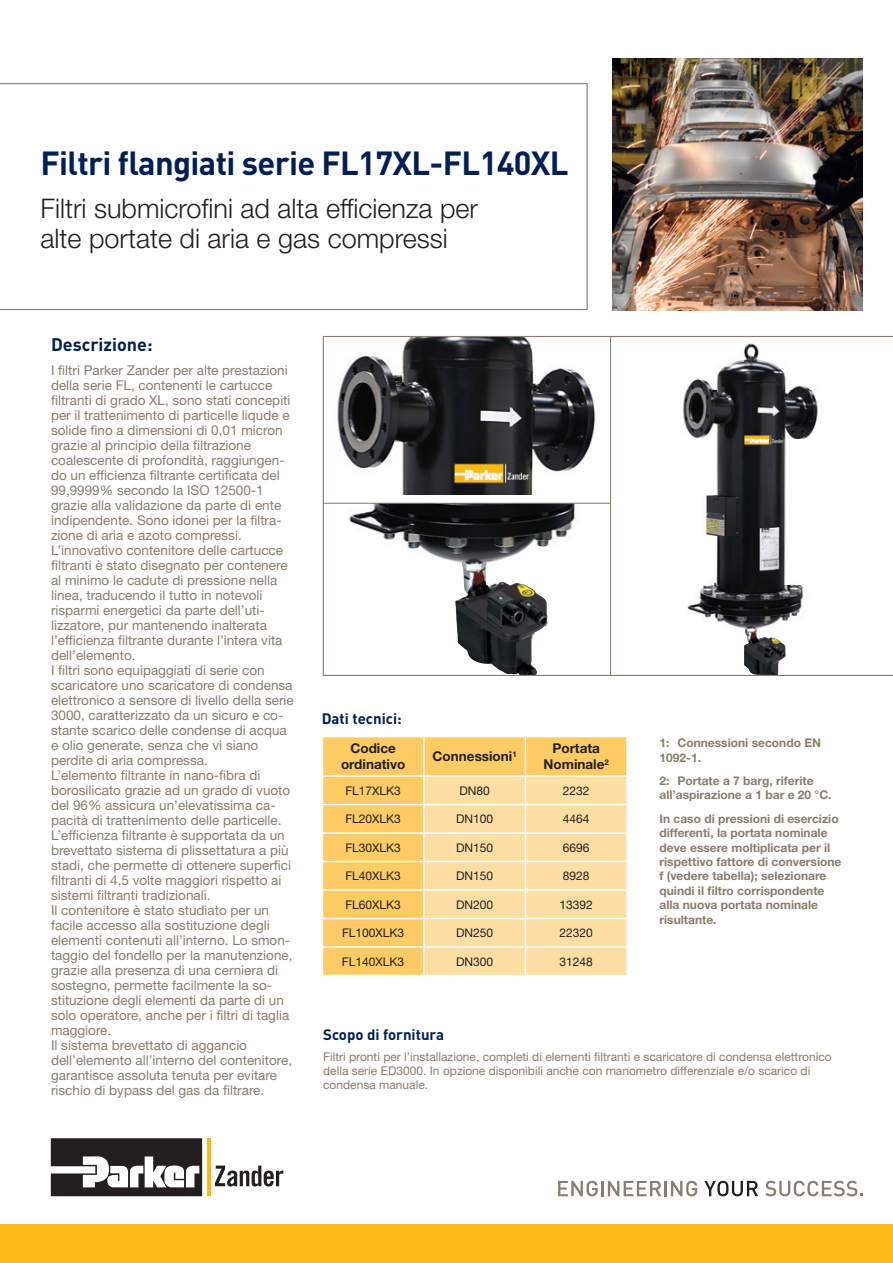
<style>
.page{position:relative;width:893px;height:1263px;background:#fff}
.page>*{position:absolute;margin:0;border:0;box-sizing:border-box;transform-origin:0 0}
.t1{font:700 33px "DINOT";letter-spacing:-.02em;color:#001f56}
.t2{font:300 27px/30px "Helvetica Neue LT Std";color:#231f20}
.t3{font:700 18px "DINOT";color:#001f56}
.t4{font:700 15px "DINOT";color:#001f56}
.t5{font:13.5px/15px "Helvetica Neue LT Std";color:#887d6e}
.t6{font:700 13.5px/16.2px "Helvetica Neue LT Std";color:#231f20;text-align:center}
.t7{font:700 12px/14.4px "Helvetica Neue LT Std";color:#887d6c}
.t8{font:12px/14.4px "Helvetica Neue LT Std";color:#887d6e}
.t9{font:12px "Helvetica Neue LT Std";color:#231f20}
</style>
<div class="page">
<svg style="left:0;top:83px;width:588px;height:227px"></svg>
<div style="left:0;top:1225px;width:893px;height:38px;background:#fcb814"></div>
<svg style="left:215px;top:1165px;width:68px;height:21px"></svg>
<svg style="left:51px;top:1138px;width:151px;height:58px"></svg>
<hr style="left:207px;top:1138px;width:3px;height:58px;background:#fcb814">
<svg style="left:558px;top:1181px;width:40px;height:15px"></svg>
<hr style="left:601px;top:1181px;width:3px;height:15px;background:#887d6e">
<svg style="left:608px;top:1181px;width:53px;height:15px"></svg>
<hr style="left:664px;top:1181px;width:3px;height:15px;background:#887d6e">
<svg style="left:671px;top:1181px;width:26px;height:15px"></svg>
<svg style="left:704px;top:1181px;width:54px;height:15px"></svg>
<svg style="left:765px;top:1181px;width:98px;height:15px"></svg>
<div style="left:323px;top:737px;width:303px;height:238px;background:#fecb64"></div>
<hr style="left:423px;top:737px;width:2px;height:38px;background:#fff">
<hr style="left:525px;top:737px;width:1px;height:38px;background:#fff">
<hr style="left:322px;top:775px;width:102px;height:2px;background:#fff">
<hr style="left:424px;top:775px;width:101px;height:2px;background:#fff">
<hr style="left:423px;top:777px;width:2px;height:27px;background:#fff">
<hr style="left:525px;top:775px;width:103px;height:2px;background:#fff">
<hr style="left:322px;top:804px;width:102px;height:1px;background:#fff">
<hr style="left:423px;top:805px;width:2px;height:27px;background:#fff">
<hr style="left:322px;top:832px;width:102px;height:2px;background:#fff">
<hr style="left:423px;top:834px;width:2px;height:27px;background:#fff">
<hr style="left:322px;top:861px;width:102px;height:1px;background:#fff">
<hr style="left:423px;top:862px;width:2px;height:27px;background:#fff">
<hr style="left:322px;top:889px;width:102px;height:2px;background:#fff">
<hr style="left:423px;top:891px;width:2px;height:27px;background:#fff">
<hr style="left:322px;top:918px;width:102px;height:1px;background:#fff">
<hr style="left:423px;top:919px;width:2px;height:27px;background:#fff">
<hr style="left:322px;top:946px;width:102px;height:2px;background:#fff">
<svg style="left:322px;top:803px;width:1px;height:172px"></svg>
<hr style="left:423px;top:948px;width:2px;height:27px;background:#fff">
<svg style="left:424px;top:776px;width:203px;height:199px;background:#fee0a9"></svg>
<hr style="left:626px;top:948px;width:2px;height:27px;background:#fff">
<img style="left:612px;top:58px;width:251px;height:252px">
<svg style="left:323px;top:336px;width:570px;height:340px"></svg>
<h1 class="t1" style="left:41px;top:140px;width:530px">Filtri flangiati serie FL17XL-FL140XL</h1>
<h2 class="t2" style="left:41px;top:193px;width:439px">Filtri submicrofini ad alta efficienza per alte portate di aria e gas compressi</h2>
<h3 class="t3" style="left:51px;top:332px;width:103px">Descrizione:</h3>
<p class="t5" style="left:51px;top:362px;width:244px">I filtri Parker Zander per alte prestazioni della serie FL, contenenti le cartucce filtranti di grado XL, sono stati concepiti per il trattenimento di particelle liqude e solide fino a dimensioni di 0,01 micron grazie al principio della filtrazione coalescente di profondità, raggiungen&shy;do un efficienza filtrante certificata del 99,9999% secondo la ISO 12500-1 grazie alla validazione da parte di ente indipendente. Sono idonei per la filtra&shy;zione di aria e azoto compressi.<br>L’innovativo contenitore delle cartucce filtranti è stato disegnato per contenere al minimo le cadute di pressione nella linea, traducendo il tutto in notevoli risparmi energetici da parte dell’uti&shy;lizzatore, pur mantenendo inalterata l’efficienza filtrante durante l’intera vita dell’elemento.<br>I filtri sono equipaggiati di serie con scaricatore uno scaricatore di condensa elettronico a sensore di livello della serie 3000, caratterizzato da un sicuro e co&shy;stante scarico delle condense di acqua e olio generate, senza che vi siano perdite di aria compressa.<br>L’elemento filtrante in nano-fibra di borosilicato grazie ad un grado di vuoto del 96% assicura un’elevatissima ca&shy;pacità di trattenimento delle particelle.<br>L’efficienza filtrante è supportata da un brevettato sistema di plissettatura a più stadi, che permette di ottenere superfici filtranti di 4,5 volte maggiori rispetto ai sistemi filtranti tradizionali.<br>Il contenitore è stato studiato per un facile accesso alla sostituzione degli elementi contenuti all’interno. Lo smon&shy;taggio del fondello per la manutenzione, grazie alla presenza di una cerniera di sostegno, permette facilmente la so&shy;stituzione degli elementi da parte di un solo operatore, anche per i filtri di taglia maggiore.<br>Il sistema brevettato di aggancio dell’elemento all’interno del contenitore, garantisce assoluta tenuta per evitare rischio di bypass del gas da filtrare.</p>
<p class="t4" style="left:322px;top:708px;width:82px">Dati tecnici:</p>
<p class="t6" style="left:341px;top:740px;width:66px">Codice ordinativo</p>
<p class="t6" style="left:433px;top:748px;width:86px">Connessioni<sup>1</sup></p>
<p class="t6" style="left:544px;top:740px;width:67px">Portata<br>Nominale<sup>2</sup></p>
<p class="t9" style="left:345px;top:783px;width:57px">FL17XLK3</p>
<p class="t9" style="left:459px;top:783px;width:32px">DN80</p>
<p class="t9" style="left:563px;top:783px;width:28px">2232</p>
<p class="t9" style="left:345px;top:812px;width:57px">FL20XLK3</p>
<p class="t9" style="left:456px;top:812px;width:39px">DN100</p>
<p class="t9" style="left:563px;top:812px;width:28px">4464</p>
<p class="t9" style="left:345px;top:840px;width:57px">FL30XLK3</p>
<p class="t9" style="left:456px;top:840px;width:39px">DN150</p>
<p class="t9" style="left:563px;top:840px;width:28px">6696</p>
<p class="t9" style="left:345px;top:869px;width:57px">FL40XLK3</p>
<p class="t9" style="left:456px;top:869px;width:39px">DN150</p>
<p class="t9" style="left:563px;top:869px;width:28px">8928</p>
<p class="t9" style="left:345px;top:897px;width:57px">FL60XLK3</p>
<p class="t9" style="left:456px;top:897px;width:39px">DN200</p>
<p class="t9" style="left:559px;top:897px;width:35px">13392</p>
<p class="t9" style="left:342px;top:926px;width:64px">FL100XLK3</p>
<p class="t9" style="left:456px;top:926px;width:39px">DN250</p>
<p class="t9" style="left:559px;top:926px;width:35px">22320</p>
<p class="t9" style="left:342px;top:954px;width:64px">FL140XLK3</p>
<p class="t9" style="left:456px;top:954px;width:39px">DN300</p>
<p class="t9" style="left:559px;top:954px;width:35px">31248</p>
<p class="t7" style="left:659px;top:735px;width:163px">1: Connessioni secondo EN<br>1092-1.</p>
<p class="t7" style="left:659px;top:773px;width:174px">2: Portate a 7 barg, riferite all’aspirazione a 1 bar e 20 °C.</p>
<p class="t7" style="left:659px;top:811px;width:183px">In caso di pressioni di esercizio differenti, la portata nominale deve essere moltiplicata per il rispettivo fattore di conversione f (vedere tabella); selezionare quindi il filtro corrispondente alla nuova portata nominale risultante.</p>
<p class="t4" style="left:323px;top:1024px;width:123px">Scopo di fornitura</p>
<p class="t8" style="left:323px;top:1049px;width:510px">Filtri pronti per l’installazione, completi di elementi filtranti e scaricatore di condensa elettronico della serie ED3000. In opzione disponibili anche con manometro differenziale e/o scarico di condensa manuale.</p>
</div>
